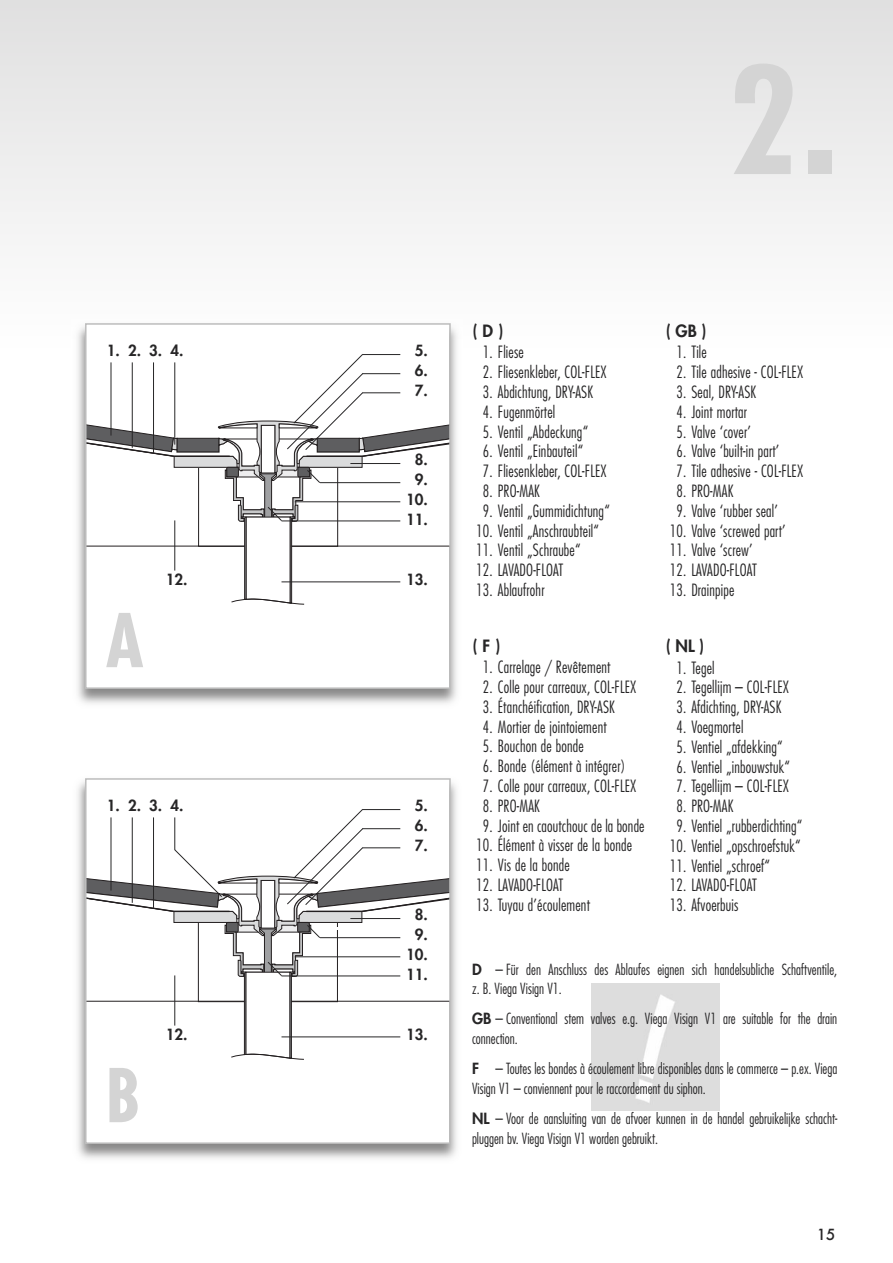
<style>
.page{position:relative;width:893px;height:1263px;background:#fff}
.page>*{position:absolute;margin:0;border:0;box-sizing:border-box;transform-origin:0 0}
.t1{font:700 condensed 144px "Futura";color:#d4d4d4}
.t2{font:700 condensed 72px "Futura";color:#d4d4d4}
.t3{font:300 condensed 16.5px "Futura";letter-spacing:.01em;color:#272627;scale:.94 1}
.t4{font:800 16.5px "Futura";color:#272627}
.t5{font:300 condensed 15px/19.2px "Futura";color:#272627}
.t6{font:800 15px/20px "Futura";color:#272627;text-align:justify}
.t7{font:500 15px "Futura";color:#272627}
.s1{font-family:"Helvetica";font-stretch:normal;font-size:162px}
.s2{font-weight:800;font-stretch:normal}
</style>
<div class="page">
<img style="left:592px;top:983px;width:127px;height:127px">
<div style="left:0;top:0;width:893px;height:349px;background:linear-gradient(to bottom,#e0e0e0,#fff)"></div>
<img style="left:71px;top:319px;width:392px;height:385px">
<div style="left:87px;top:325px;width:362px;height:362px;background:#fff"></div>
<div style="left:85px;top:323px;width:366px;height:366px;border:2px solid #bebebe"></div>
<img style="left:77px;top:782px;width:380px;height:377px">
<div style="left:87px;top:780px;width:362px;height:362px;background:#fff"></div>
<div style="left:85px;top:778px;width:366px;height:366px;border:2px solid #bebebe"></div>
<svg style="left:87px;top:354px;width:362px;height:251px"></svg>
<svg style="left:87px;top:809px;width:362px;height:251px"></svg>
<h1 class="t1" style="left:728px;top:58px;width:117px">2<span class="s1">.</span></h1>
<p class="t6" style="left:107px;top:341px;width:36px">1. 2.</p>
<p class="t6" style="left:415px;top:341px;width:15px">5.<br>6.<br>7.</p>
<p class="t6" style="left:149px;top:341px;width:36px">3. 4.</p>
<h2 class="t2" style="left:106px;top:609px;width:40px">A</h2>
<p class="t6" style="left:166px;top:571px;width:23px">12.</p>
<p class="t6" style="left:406px;top:451px;width:23px;text-align:center">8.<br>9.<br>10.<br>11.</p>
<p class="t6" style="left:406px;top:571px;width:23px">13.</p>
<p class="t6" style="left:107px;top:796px;width:36px">1. 2.</p>
<p class="t6" style="left:415px;top:796px;width:15px">5.<br>6.<br>7.</p>
<p class="t6" style="left:149px;top:796px;width:36px">3. 4.</p>
<h2 class="t2" style="left:106px;top:1064px;width:36px">B</h2>
<p class="t6" style="left:166px;top:1026px;width:23px">12.</p>
<p class="t6" style="left:406px;top:906px;width:23px;text-align:center">8.<br>9.<br>10.<br>11.</p>
<p class="t6" style="left:406px;top:1026px;width:23px">13.</p>
<p class="t4" style="left:472px;top:323px;width:33px">( D )</p>
<p class="t3" style="left:483px;top:345px;width:45px">1. Fliese</p>
<p class="t3" style="left:483px;top:365px;width:133px">2. Fliesenkleber, COL-FLEX</p>
<p class="t3" style="left:483px;top:385px;width:119px">3. Abdichtung, DRY-ASK</p>
<p class="t3" style="left:483px;top:405px;width:79px">4. Fugenmörtel</p>
<p class="t3" style="left:483px;top:424px;width:114px">5. Ventil „Abdeckung“</p>
<p class="t3" style="left:483px;top:444px;width:108px">6. Ventil „Einbauteil“</p>
<p class="t3" style="left:483px;top:464px;width:133px">7. Fliesenkleber, COL-FLEX</p>
<p class="t3" style="left:483px;top:484px;width:62px">8. PRO-MAK</p>
<p class="t3" style="left:483px;top:504px;width:137px">9. Ventil „Gummidichtung“</p>
<p class="t3" style="left:476px;top:523px;width:132px">10. Ventil „Anschraubteil“</p>
<p class="t3" style="left:476px;top:543px;width:113px">11. Ventil „Schraube“</p>
<p class="t3" style="left:476px;top:563px;width:94px">12. LAVADO-FLOAT</p>
<p class="t3" style="left:476px;top:583px;width:74px">13. Ablaufrohr</p>
<p class="t4" style="left:472px;top:638px;width:30px">( F )</p>
<p class="t3" style="left:483px;top:660px;width:137px">1. Carrelage / Revêtement</p>
<p class="t3" style="left:483px;top:680px;width:165px">2. Colle pour carreaux, COL-FLEX</p>
<p class="t3" style="left:483px;top:700px;width:142px">3. Étanchéification, DRY-ASK</p>
<p class="t3" style="left:483px;top:719px;width:133px">4. Mortier de jointoiement</p>
<p class="t3" style="left:483px;top:739px;width:109px">5. Bouchon de bonde</p>
<p class="t3" style="left:483px;top:759px;width:153px">6. Bonde (élément à intégrer)</p>
<p class="t3" style="left:483px;top:779px;width:165px">7. Colle pour carreaux, COL-FLEX</p>
<p class="t3" style="left:483px;top:799px;width:62px">8. PRO-MAK</p>
<p class="t3" style="left:483px;top:818px;width:173px">9. Joint en caoutchouc de la bonde</p>
<p class="t3" style="left:476px;top:838px;width:167px">10. Élément à visser de la bonde</p>
<p class="t3" style="left:476px;top:858px;width:101px">11. Vis de la bonde</p>
<p class="t3" style="left:476px;top:878px;width:94px">12. LAVADO-FLOAT</p>
<p class="t3" style="left:476px;top:898px;width:122px">13. Tuyau d’écoulement</p>
<p class="t4" style="left:666px;top:323px;width:42px">( GB )</p>
<p class="t3" style="left:676px;top:345px;width:34px">1. Tile</p>
<p class="t3" style="left:676px;top:365px;width:136px">2. Tile adhesive - COL-FLEX</p>
<p class="t3" style="left:676px;top:385px;width:87px">3. Seal, DRY-ASK</p>
<p class="t3" style="left:676px;top:405px;width:77px">4. Joint mortar</p>
<p class="t3" style="left:676px;top:424px;width:81px">5. Valve ‘cover’</p>
<p class="t3" style="left:676px;top:444px;width:111px">6. Valve ‘built-in part’</p>
<p class="t3" style="left:676px;top:464px;width:136px">7. Tile adhesive - COL-FLEX</p>
<p class="t3" style="left:676px;top:484px;width:62px">8. PRO-MAK</p>
<p class="t3" style="left:676px;top:504px;width:110px">9. Valve ‘rubber seal’</p>
<p class="t3" style="left:670px;top:523px;width:125px">10. Valve ‘screwed part’</p>
<p class="t3" style="left:670px;top:543px;width:90px">11. Valve ‘screw’</p>
<p class="t3" style="left:670px;top:563px;width:94px">12. LAVADO-FLOAT</p>
<p class="t3" style="left:670px;top:583px;width:70px">13. Drainpipe</p>
<p class="t4" style="left:666px;top:638px;width:40px">( NL )</p>
<p class="t3" style="left:676px;top:660px;width:42px">1. Tegel</p>
<p class="t3" style="left:676px;top:680px;width:122px">2. Tegellijm – COL-FLEX</p>
<p class="t3" style="left:676px;top:700px;width:113px">3. Afdichting, DRY-ASK</p>
<p class="t3" style="left:676px;top:720px;width:73px">4. Voegmortel</p>
<p class="t3" style="left:676px;top:739px;width:115px">5. Ventiel „afdekking“</p>
<p class="t3" style="left:676px;top:759px;width:122px">6. Ventiel „inbouwstuk“</p>
<p class="t3" style="left:676px;top:779px;width:122px">7. Tegellijm – COL-FLEX</p>
<p class="t3" style="left:676px;top:799px;width:62px">8. PRO-MAK</p>
<p class="t3" style="left:676px;top:819px;width:136px">9. Ventiel „rubberdichting“</p>
<p class="t3" style="left:670px;top:838px;width:141px">10. Ventiel „opschroefstuk“</p>
<p class="t3" style="left:670px;top:858px;width:108px">11. Ventiel „schroef“</p>
<p class="t3" style="left:670px;top:878px;width:94px">12. LAVADO-FLOAT</p>
<p class="t3" style="left:670px;top:898px;width:75px">13. Afvoerbuis</p>
<p class="t5" style="left:472px;top:960px;width:367px"><span class="s2">D</span> – Für den Anschluss des Ablaufes eignen sich handelsubliche Schaftventile, z. B. Viega Visign V1.</p>
<p class="t5" style="left:472px;top:1010px;width:367px"><span class="s2">GB</span> – Conventional stem valves e.g. Viega Visign V1 are suitable for the drain connection.</p>
<p class="t5" style="left:472px;top:1060px;width:367px"><span class="s2">F</span> – Toutes les bondes à écoulement libre disponibles dans le commerce – p.ex. Viega<br>Visign V1 – conviennent pour le raccordement du siphon.</p>
<p class="t5" style="left:472px;top:1110px;width:367px"><span class="s2">NL</span> – Voor de aansluiting van de afvoer kunnen in de handel gebruikelijke schacht&shy;pluggen bv. Viega Visign V1 worden gebruikt.</p>
<p class="t7" style="left:817px;top:1224px;width:20px">15</p>
</div>
